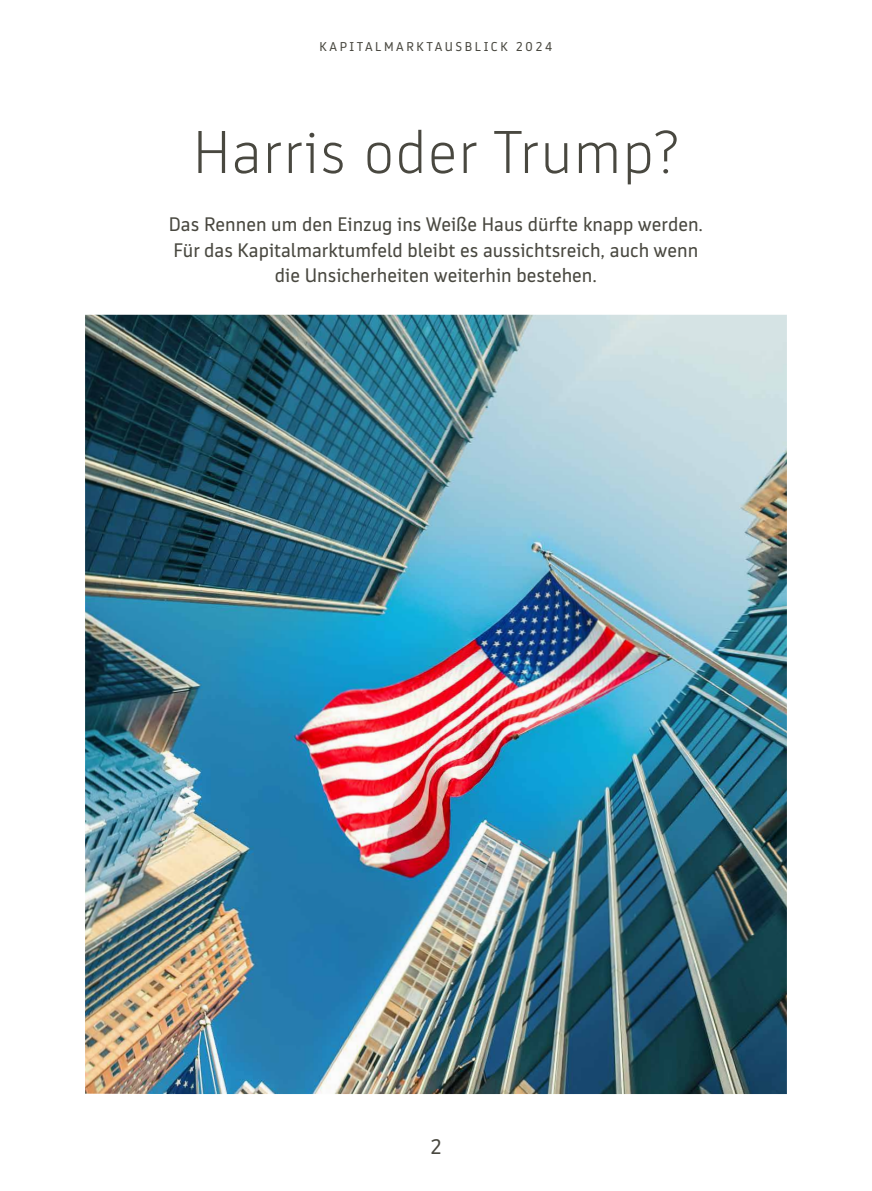
<style>
.page{position:relative;width:872px;height:1191px;background:#fff}
.page>*{position:absolute;margin:0;border:0;box-sizing:border-box;transform-origin:0 0}
.t1{font:300 60px "BB Bank Type";letter-spacing:.02em;color:#494840}
.t2{font:21px "BB Bank Type";color:#494840}
.t3{font:19.5px/25.5px "BB Bank Type";color:#494840;text-align:center}
.t4{font:12.75px "BB Bank Type";letter-spacing:.2em;color:#494840}
</style>
<div class="page">
<img style="left:85px;top:315px;width:702px;height:779px">
<p class="t4" style="left:319px;top:40px;width:234px">KAPITALMARKTAUSBLICK 2024</p>
<h1 class="t1" style="left:193px;top:118px;width:488px">Harris oder Trump?</h1>
<p class="t3" style="left:169px;top:212px;width:536px">Das Rennen um den Einzug ins Weiße Haus dürfte knapp werden.<br>Für das Kapitalmarktumfeld bleibt es aussichtsreich, auch wenn die Unsicherheiten weiterhin bestehen.</p>
<p class="t2" style="left:430px;top:1135px;width:13px">2</p>
</div>
